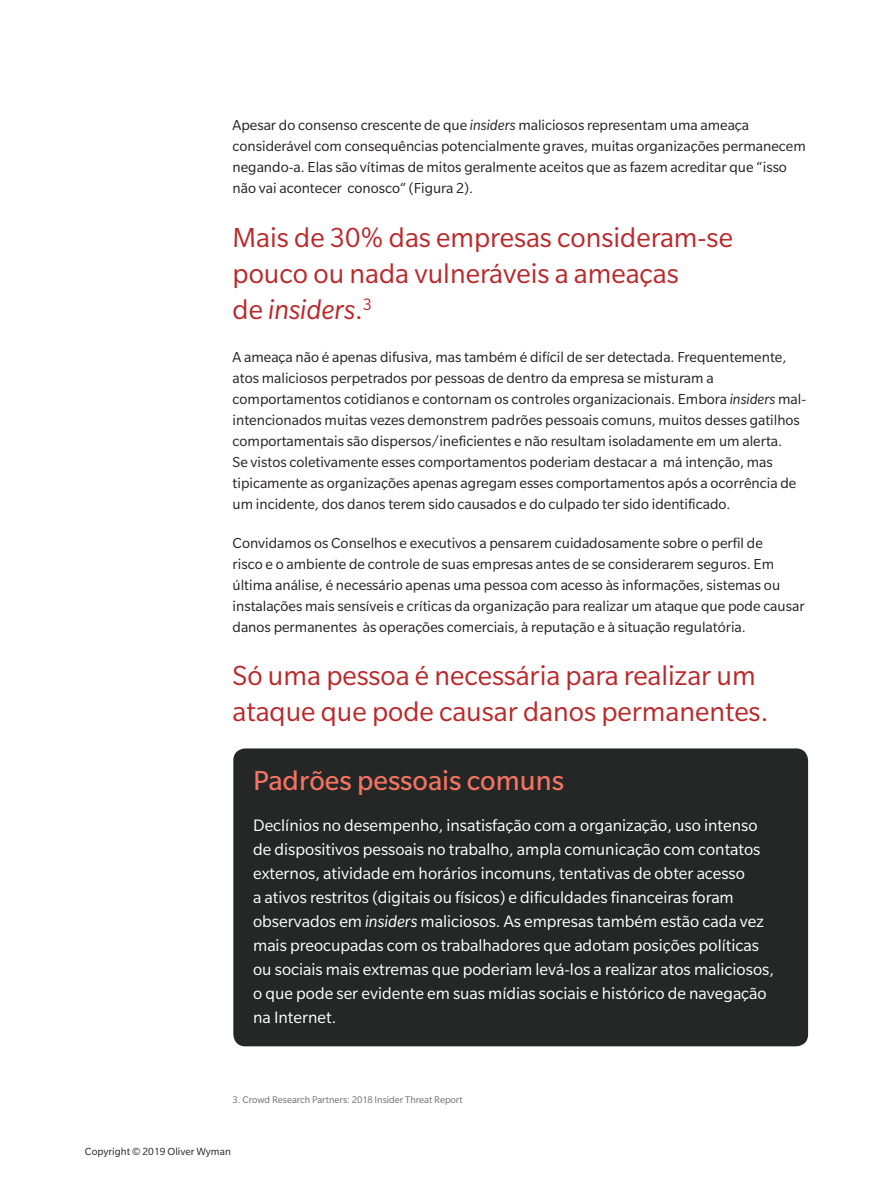
<style>
.page{position:relative;width:893px;height:1188px;background:#fff}
.page>*{position:absolute;margin:0;border:0;box-sizing:border-box;transform-origin:0 0}
.Quote_Author{font:30px/36px "Slate Pro";color:#bb282a}
.Heading4{font:30px "Slate Pro";color:#f37461}
.t1{font:18px/24px "Slate Pro";color:#fff}
.t2{font:15.75px/21px "Slate Pro";color:#231f20}
.t3{font:11.25px "Slate Pro";color:#231f20}
.Footnote{font:10.5px "Slate Pro";color:#6c6d70}
.s1{font-style:italic}
</style>
<div class="page">
<div style="left:233px;top:748px;width:575px;height:298px;background:#252626;border-radius:12px"></div>
<p class="t2" style="left:233px;top:115px;width:575px">Apesar do consenso crescente de que <span class="s1">insiders</span> maliciosos representam uma ameaça considerável com consequências potencialmente graves, muitas organizações permanecem negando-a. Elas são vítimas de mitos geralmente aceitos que as fazem acreditar que “isso não vai acontecer conosco” (Figura 2).</p>
<p class="Quote_Author" style="left:233px;top:219px;width:502px">Mais de 30% das empresas consideram-se pouco ou nada vulneráveis a ameaças<br>de <span class="s1">insiders</span>.<sup>3</sup></p>
<p class="t2" style="left:233px;top:346px;width:575px">A ameaça não é apenas difusiva, mas também é difícil de ser detectada. Frequentemente, atos maliciosos perpetrados por pessoas de dentro da empresa se misturam a comportamentos cotidianos e contornam os controles organizacionais. Embora <span class="s1">insiders</span> mal&shy;intencionados muitas vezes demonstrem padrões pessoais comuns, muitos desses gatilhos comportamentais são dispersos/ineficientes e não resultam isoladamente em um alerta.<br>Se vistos coletivamente esses comportamentos poderiam destacar a má intenção, mas tipicamente as organizações apenas agregam esses comportamentos após a ocorrência de um incidente, dos danos terem sido causados e do culpado ter sido identificado.</p>
<p class="t2" style="left:233px;top:532px;width:573px">Convidamos os Conselhos e executivos a pensarem cuidadosamente sobre o perfil de<br>risco e o ambiente de controle de suas empresas antes de se considerarem seguros. Em última análise, é necessário apenas uma pessoa com acesso às informações, sistemas ou instalações mais sensíveis e críticas da organização para realizar um ataque que pode causar danos permanentes às operações comerciais, à reputação e à situação regulatória.</p>
<p class="Quote_Author" style="left:233px;top:657px;width:537px">Só uma pessoa é necessária para realizar um ataque que pode causar danos permanentes.</p>
<p class="Heading4" style="left:253px;top:765px;width:312px">Padrões pessoais comuns</p>
<p class="t1" style="left:253px;top:814px;width:522px">Declínios no desempenho, insatisfação com a organização, uso intenso de dispositivos pessoais no trabalho, ampla comunicação com contatos externos, atividade em horários incomuns, tentativas de obter acesso<br>a ativos restritos (digitais ou físicos) e dificuldades financeiras foram observados em <span class="s1">insiders</span> maliciosos. As empresas também estão cada vez mais preocupadas com os trabalhadores que adotam posições políticas ou sociais mais extremas que poderiam levá-los a realizar atos maliciosos, o que pode ser evidente em suas mídias sociais e histórico de navegação na Internet.</p>
<p class="Footnote" style="left:233px;top:1094px;width:232px">3. Crowd Research Partners: 2018 Insider Threat Report</p>
<p class="t3" style="left:85px;top:1145px;width:147px">Copyright © 2019 Oliver Wyman</p>
</div>
